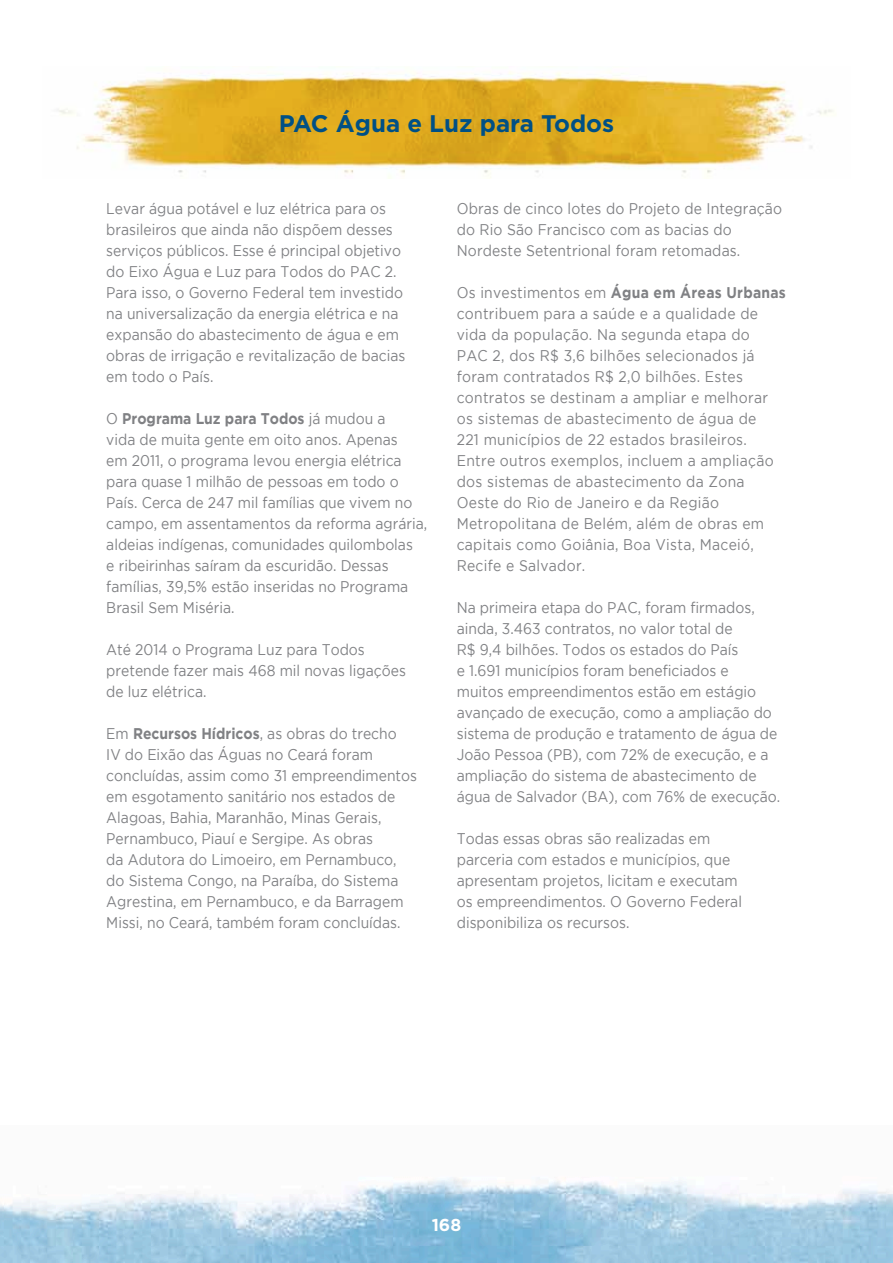
<style>
.page{position:relative;width:893px;height:1263px;background:#fff}
.page>*{position:absolute;margin:0;border:0;box-sizing:border-box;transform-origin:0 0}
.t1{font:700 24px "Gotham";color:#005085}
.t2{font:700 17.25px "Gotham";color:#fff}
.t3{font:15.45px/21px "Gotham";color:#808184;scale:.9 1}
.t4{font:15.45px/21px "Gotham";letter-spacing:.02em;color:#808184;scale:.9 1}
.s1{font-weight:700}
</style>
<div class="page">
<img style="left:0;top:1177px;width:893px;height:86px">
<img style="left:58px;top:72px;width:776px;height:107px">
<p class="t1" style="left:279px;top:110px;width:337px">PAC Água e Luz para Todos</p>
<p class="t3" style="left:106px;top:198px;width:334px">Levar água potável e luz elétrica para os brasileiros que ainda não dispõem desses serviços públicos. Esse é principal objetivo do Eixo Água e Luz para Todos do PAC 2.<br>Para isso, o Governo Federal tem investido na universalização da energia elétrica e na expansão do abastecimento de água e em obras de irrigação e revitalização de bacias em todo o País.</p>
<p class="t3" style="left:106px;top:408px;width:358px">O <span class="s1">Programa Luz para Todos</span> já mudou a<br>vida de muita gente em oito anos. Apenas<br>em 2011, o programa levou energia elétrica para quase 1 milhão de pessoas em todo o País. Cerca de 247 mil famílias que vivem no campo, em assentamentos da reforma agrária, aldeias indígenas, comunidades quilombolas<br>e ribeirinhas saíram da escuridão. Dessas famílias, 39,5% estão inseridas no Programa Brasil Sem Miséria.</p>
<p class="t3" style="left:106px;top:639px;width:334px">Até 2014 o Programa Luz para Todos pretende fazer mais 468 mil novas ligações de luz elétrica.</p>
<p class="t3" style="left:106px;top:723px;width:347px">Em <span class="s1">Recursos Hídricos</span>, as obras do trecho<br>IV do Eixão das Águas no Ceará foram concluídas, assim como 31 empreendimentos em esgotamento sanitário nos estados de Alagoas, Bahia, Maranhão, Minas Gerais, Pernambuco, Piauí e Sergipe. As obras<br>da Adutora do Limoeiro, em Pernambuco, do Sistema Congo, na Paraíba, do Sistema Agrestina, em Pernambuco, e da Barragem Missi, no Ceará, também foram concluídas.</p>
<p class="t3" style="left:457px;top:198px;width:363px">Obras de cinco lotes do Projeto de Integração do Rio São Francisco com as bacias do<br>Nordeste Setentrional foram retomadas.</p>
<p class="t4" style="left:457px;top:282px;width:367px">Os investimentos em <span class="s1">Água em Áreas Urbanas </span>contribuem para a saúde e a qualidade de vida da população. Na segunda etapa do<br>PAC 2, dos R$ 3,6 bilhões selecionados já foram contratados R$ 2,0 bilhões. Estes contratos se destinam a ampliar e melhorar os sistemas de abastecimento de água de<br>221 municípios de 22 estados brasileiros.<br>Entre outros exemplos, incluem a ampliação dos sistemas de abastecimento da Zona Oeste do Rio de Janeiro e da Região Metropolitana de Belém, além de obras em capitais como Goiânia, Boa Vista, Maceió, Recife e Salvador.</p>
<p class="t3" style="left:457px;top:597px;width:361px">Na primeira etapa do PAC, foram firmados, ainda, 3.463 contratos, no valor total de<br>R$ 9,4 bilhões. Todos os estados do País<br>e 1.691 municípios foram beneficiados e<br>muitos empreendimentos estão em estágio avançado de execução, como a ampliação do sistema de produção e tratamento de água de João Pessoa (PB), com 72% de execução, e a ampliação do sistema de abastecimento de água de Salvador (BA), com 76% de execução.</p>
<p class="t3" style="left:457px;top:828px;width:318px">Todas essas obras são realizadas em parceria com estados e municípios, que apresentam projetos, licitam e executam os empreendimentos. O Governo Federal disponibiliza os recursos.</p>
<p class="t2" style="left:432px;top:1215px;width:31px">168</p>
</div>
